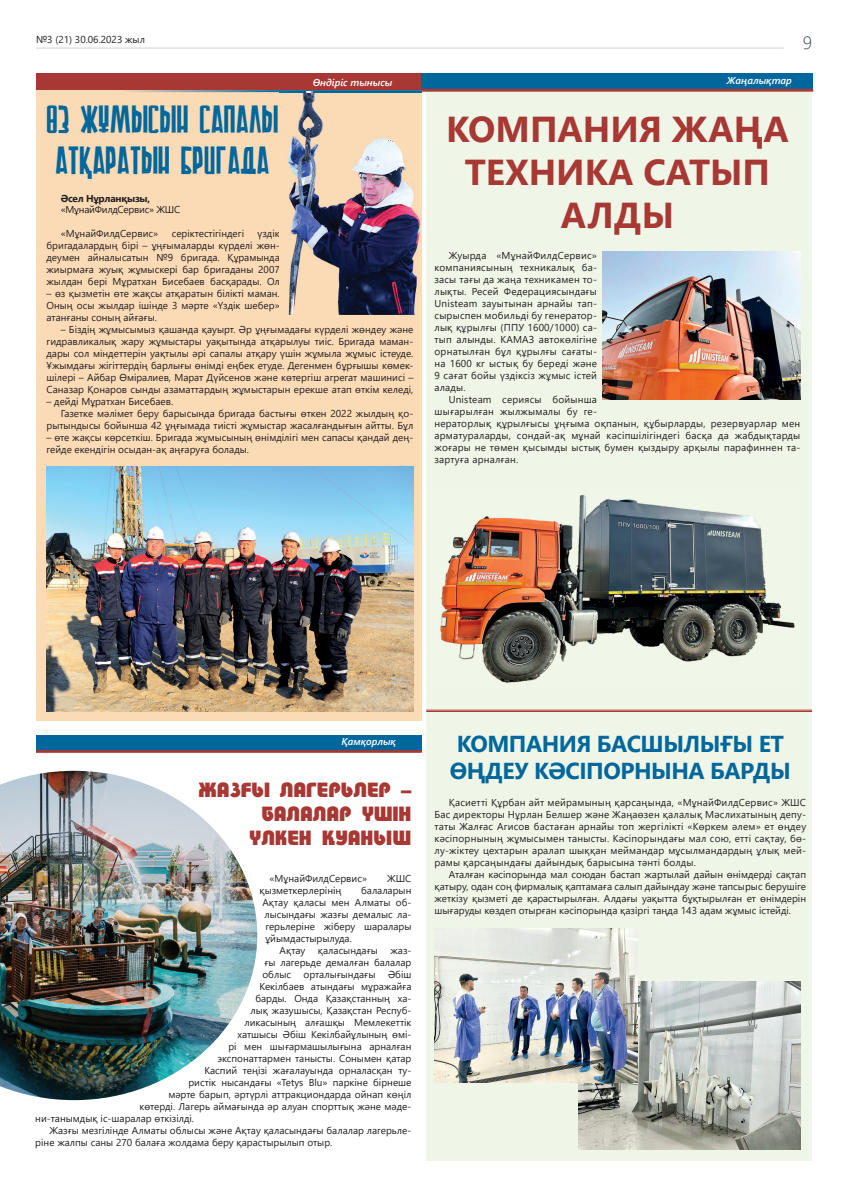
<style>
.page{position:relative;width:848px;height:1197px;background:#fff}
.page>*{position:absolute;margin:0;border:0;box-sizing:border-box;transform-origin:0 0}
.t1{font:700 36px/43.2px "Segoe UI";color:#a83833;text-align:center}
.t2{font:34px/40.8px "FK Armorkz";color:#00679c}
.t3{font:700 23px/27.6px "Segoe UI";letter-spacing:-.02em;color:#00679c}
.t4{font:20px/24px "Sanasoft Taurus Heavy.kz";color:#a83833;text-align:right}
.t5{font:300 18px "Segoe UI";color:#3d444e}
.t6{font:10px/12px "Segoe UI";color:#231f20;text-align:justify}
.t7{font:10px/12px "Segoe UI";letter-spacing:.02em;color:#231f20}
.t8{font:italic 600 10px "Segoe UI";color:#fff}
.t9{font:10px "Segoe UI";letter-spacing:-.025em;color:#231f20}
.t10{font:700 10px "Segoe UI";letter-spacing:-.025em;color:#231f20}
</style>
<div class="page">
<hr style="left:36px;top:48px;width:747px;height:1px;background:#d1d2d4">
<div style="left:426px;top:74px;width:386px;height:1086px;background:#eff6e8"></div>
<div style="left:36px;top:74px;width:386px;height:646px;background:#fbdab6"></div>
<div style="left:36px;top:74px;width:386px;height:16px;background:#a83833"></div>
<svg style="left:125px;top:90px;width:297px;height:2px"></svg>
<img style="left:46px;top:466px;width:367px;height:245px">
<img style="left:280px;top:91px;width:142px;height:223px">
<div style="left:422px;top:74px;width:391px;height:16px;background:#00679c"></div>
<hr style="left:422px;top:89px;width:391px;height:1px;background:#a83833">
<hr style="left:422px;top:91px;width:391px;height:1px;background:#a83833">
<hr style="left:422px;top:90px;width:391px;height:1px;background:#a83833">
<img style="left:440px;top:494px;width:355px;height:189px">
<img style="left:602px;top:251px;width:198px;height:149px">
<img style="left:578px;top:981px;width:222px;height:168px">
<img style="left:434px;top:928px;width:203px;height:153px">
<div style="left:36px;top:734px;width:385px;height:17px;background:#00679c"></div>
<hr style="left:36px;top:751px;width:386px;height:1px;background:#a83833">
<hr style="left:36px;top:750px;width:386px;height:1px;background:#a83833">
<img style="left:0;top:770px;width:257px;height:329px">
<hr style="left:426px;top:711px;width:386px;height:1px;background:#a83833">
<hr style="left:426px;top:710px;width:386px;height:1px;background:#a83833">
<p class="t6" style="left:36px;top:33px;width:110px">№3 (21) 30.06.2023 жыл</p>
<p class="t8" style="left:313px;top:73px;width:81px">Өндіріс тынысы</p>
<h2 class="t2" style="left:47px;top:108px;width:234px">ӨЗ ЖҰМЫСЫН САПАЛЫ<br>АТҚАРАТЫН БРИГАДА</h2>
<p class="t10" style="left:61px;top:189px;width:91px">Әсел Нұрланқызы,</p>
<p class="t9" style="left:61px;top:200px;width:121px">«МұнайФилдСервис» ЖШС</p>
<p class="t6" style="left:61px;top:226px;width:99px">«МұнайФилдСервис»</p>
<p class="t6" style="left:172px;top:226px;width:74px">серіктестігіндегі</p>
<p class="t6" style="left:46px;top:226px;width:235px;text-indent:211px">үздік бригадалардың бірі – ұңғымаларды күрделі жөн&shy;деумен айналысатын №9 бригада. Құрамында жиырмаға жуық жұмыскері бар бригаданы 2007 жылдан бері Мұратхан Бисебаев басқарады. Ол</p>
<p class="t6" style="left:46px;top:286px;width:235px">– өз қызметін өте жақсы атқаратын білікті маман.<br>Оның осы жылдар ішінде 3 мәрте «Үздік шебер» атанғаны соның айғағы.</p>
<p class="t6" style="left:46px;top:322px;width:368px;text-indent:14px">– Біздің жұмысымыз қашанда қауырт. Әр ұңғымадағы күрделі жөндеу және гидравликалық жару жұмыстары уақытында атқарылуы тиіс. Бригада маман&shy;дары сол міндеттерін уақтылы әрі сапалы атқару үшін жұмыла жұмыс істеуде.<br>Ұжымдағы жігіттердің барлығы өнімді еңбек етуде. Дегенмен бұрғышы көмек&shy;шілері – Айбар Өміралиев, Марат Дүйсенов және көтергіш агрегат машинисі – Саназар Қонаров сынды азаматтардың жұмыстарын ерекше атап өткім келеді,</p>
<p class="t6" style="left:46px;top:394px;width:128px">– дейді Мұратхан Бисебаев.</p>
<p class="t6" style="left:61px;top:406px;width:354px">Газетке мәлімет беру барысында бригада бастығы өткен 2022 жылдың қо-</p>
<p class="t6" style="left:46px;top:418px;width:368px">рытындысы бойынша 42 ұңғымада тиісті жұмыстар жасалғандығын айтты. Бұл</p>
<p class="t6" style="left:46px;top:430px;width:368px">– өте жақсы көрсеткіш. Бригада жұмысының өнімділігі мен сапасы қандай дең&shy;гейде екендігін осыдан-ақ аңғаруға болады.</p>
<h3 class="t5" style="left:802px;top:26px;width:11px">9</h3>
<p class="t8" style="left:727px;top:71px;width:66px">Жаңалықтар</p>
<h1 class="t1" style="left:446px;top:104px;width:344px">КОМПАНИЯ ЖАҢА<br>ТЕХНИКА САТЫП<br>АЛДЫ</h1>
<p class="t6" style="left:434px;top:248px;width:164px;text-indent:14px">Жуырда «МұнайФилдСервис» компаниясының техникалық ба&shy;засы тағы да жаңа техникамен то&shy;лықты. Ресей Федерациясындағы Unisteam зауытынан арнайы тап&shy;сырыспен мобильді бу генератор&shy;лық құрылғы (ППУ 1600/1000) са&shy;тып алынды. KAMAЗ автокөлігіне орнатылған бұл құрылғы сағаты&shy;на 1600 кг ыстық бу береді және 9 сағат бойы үздіксіз жұмыс істей алады.</p>
<p class="t7" style="left:434px;top:392px;width:367px;text-indent:14px">Unisteam сериясы бойынша<br>шығарылған жылжымалы бу ге-<br>нераторлық құрылғысы ұңғыма оқпанын, құбырларды, резервуарлар мен арматураларды, сондай-ақ мұнай кәсіпшілігіндегі басқа да жабдықтарды жоғары не төмен қысымды ыстық бумен қыздыру арқылы парафиннен та&shy;зартуға арналған.</p>
<p class="t8" style="left:341px;top:731px;width:56px">Қамқорлық</p>
<h3 class="t4" style="left:198px;top:778px;width:214px">ЖАЗҒЫ ЛАГЕРЬЛЕР –<br>БАЛАЛАР ҮШІН<br>ҮЛКЕН ҚУАНЫШ</h3>
<p class="t6" style="left:269px;top:871px;width:99px">«МұнайФилдСервис»</p>
<p class="t6" style="left:387px;top:871px;width:26px">ЖШС</p>
<p class="t6" style="left:259px;top:883px;width:84px">қызметкерлерінің</p>
<p class="t6" style="left:361px;top:883px;width:52px">балаларын</p>
<p class="t6" style="left:262px;top:895px;width:151px">Ақтау қаласы мен Алматы об-</p>
<p class="t6" style="left:264px;top:907px;width:149px">лысындағы жазғы демалыс ла-</p>
<p class="t6" style="left:265px;top:919px;width:148px">герьлеріне жіберу шаралары</p>
<p class="t6" style="left:265px;top:931px;width:88px">ұйымдастырылуда.</p>
<p class="t6" style="left:279px;top:943px;width:27px">Ақтау</p>
<p class="t6" style="left:318px;top:943px;width:61px">қаласындағы</p>
<p class="t6" style="left:262px;top:943px;width:151px;text-indent:128px">жаз&shy;ғы лагерьде демалған балалар облыс</p>
<p class="t6" style="left:303px;top:967px;width:73px">орталығындағы</p>
<p class="t6" style="left:388px;top:967px;width:25px">Әбіш</p>
<p class="t6" style="left:259px;top:979px;width:154px">Кекілбаев атындағы мұражайға</p>
<p class="t6" style="left:255px;top:991px;width:158px">барды. Онда Қазақстанның ха-</p>
<p class="t6" style="left:250px;top:1003px;width:163px">лық жазушысы, Қазақстан Респуб-</p>
<p class="t6" style="left:244px;top:1015px;width:168px">ликасының алғашқы Мемлекеттік</p>
<p class="t6" style="left:237px;top:1027px;width:175px">хатшысы Әбіш Кекілбайұлының өмі-</p>
<p class="t6" style="left:228px;top:1039px;width:184px">рі мен шығармашылығына арналған</p>
<p class="t6" style="left:217px;top:1051px;width:195px">экспонаттармен танысты. Сонымен қатар</p>
<p class="t6" style="left:204px;top:1063px;width:209px">Каспий теңізі жағалауында орналасқан ту-</p>
<p class="t6" style="left:188px;top:1075px;width:224px">ристік нысандағы «Tetys Blu» паркіне бірнеше</p>
<p class="t6" style="left:168px;top:1087px;width:244px">мәрте барып, әртүрлі аттракциондарда ойнап көңіл</p>
<p class="t6" style="left:139px;top:1099px;width:274px">көтерді. Лагерь аймағында әр алуан спорттық және мәде-</p>
<p class="t6" style="left:35px;top:1111px;width:160px">ни-танымдық іс-шаралар өткізілді.</p>
<p class="t6" style="left:49px;top:1123px;width:363px">Жазғы мезгілінде Алматы облысы және Ақтау қаласындағы балалар лагерьле-</p>
<p class="t6" style="left:35px;top:1135px;width:298px">ріне жалпы саны 270 балаға жолдама беру қарастырылып отыр.</p>
<h3 class="t3" style="left:450px;top:727px;width:342px">КОМПАНИЯ БАСШЫЛЫҒЫ ЕТ<br>ӨҢДЕУ КӘСІПОРНЫНА БАРДЫ</h3>
<p class="t6" style="left:434px;top:795px;width:373px;text-indent:14px">Қасиетті Құрбан айт мейрамының қарсаңында, «МұнайФилдСервис» ЖШС Бас директоры Нұрлан Белшер және Жаңаөзен қалалық Мәслихатының депу&shy;таты Жалғас Агисов бастаған арнайы топ жергілікті «Көркем әлем» ет өңдеу кәсіпорнының жұмысымен танысты. Кәсіпорындағы мал сою, етті сақтау, бө&shy;лу-жіктеу цехтарын аралап шыққан меймандар мұсылмандардың ұлық мей&shy;рамы қарсаңындағы дайындық барысына тәнті болды.</p>
<p class="t6" style="left:434px;top:867px;width:373px;text-indent:14px">Аталған кәсіпорында мал союдан бастап жартылай дайын өнімдерді сақтап қатыру, одан соң фирмалық қаптамаға салып дайындау және тапсырыс берушіге жеткізу қызметі де қарастырылған. Алдағы уақытта бұқтырылған ет өнімдерін шығаруды көздеп отырған кәсіпорында қазіргі таңда 143 адам жұмыс істейді.</p>
</div>
